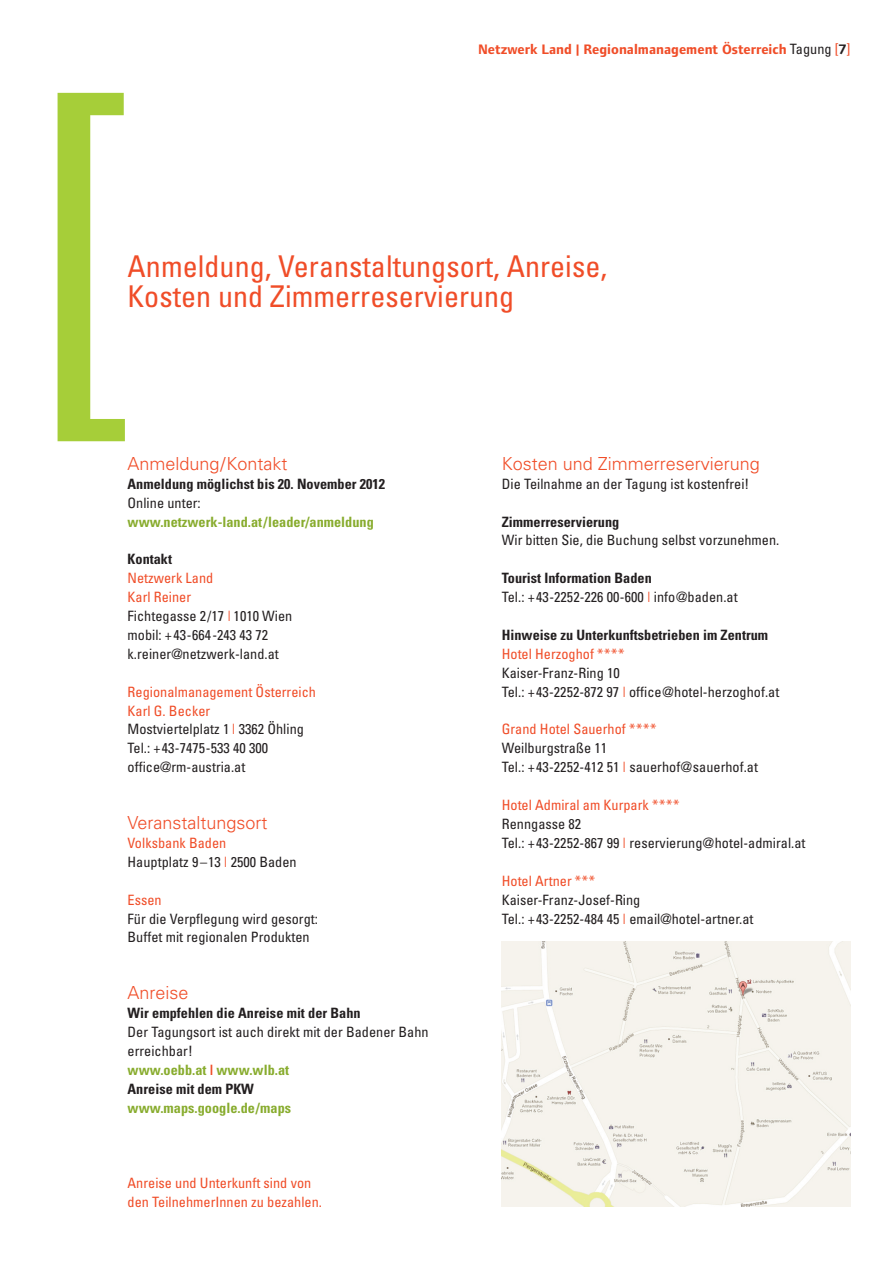
<style>
.page{position:relative;width:893px;height:1263px;background:#fff}
.page>*{position:absolute;margin:0;border:0;box-sizing:border-box;transform-origin:0 0}
.t1{font:condensed 398.55px "Univers";color:#a6ce39}
.t2{font:condensed 30px/30px "Univers";color:#f04d28}
.t3{font:300 18px "Univers";color:#f04d28}
.t4{font:condensed 14.25px/18.9px "Univers";color:#231f20}
.t5{font:condensed 14.25px/18.9px "Univers";color:#f04d28}
.t6{font:700 condensed 14.25px "Univers";color:#231f20}
.t7{font:700 condensed 14.25px "Univers";color:#88ac2e}
.t8{font:700 14.25px "Foundry Form Sans";letter-spacing:.005em;color:#f04d28}
.s1{font-family:"Univers";font-weight:400;font-stretch:condensed;color:#231f20}
.s2{font-family:"Univers";font-weight:400;font-stretch:condensed}
.s3{color:#231f20}
.s4{color:#f04d28}
.s5{font-weight:700;color:#88ac2e}
.s6{font-weight:700;color:#f04d28}
.s7{font-weight:700}
</style>
<div class="page">
<img style="left:502px;top:942px;width:348px;height:265px">
<p class="t8" style="left:478px;top:44px;width:374px">Netzwerk Land | Regionalmanagement Österreich <span class="s1">Tagung</span> <span class="s2">[</span><span class="s3">7</span><span class="s2">]</span></p>
<h1 class="t1" style="left:30px;top:106px;width:112px">[</h1>
<h2 class="t2" style="left:128px;top:254px;width:481px">Anmeldung, Veranstaltungsort, Anreise,<br>Kosten und Zimmerreservierung</h2>
<p class="t3" style="left:128px;top:457px;width:162px">Anmeldung/Kontakt</p>
<p class="t6" style="left:128px;top:478px;width:259px">Anmeldung möglichst bis 20. November 2012</p>
<p class="t4" style="left:128px;top:494px;width:75px">Online unter:</p>
<p class="t7" style="left:128px;top:516px;width:248px">www.netzwerk-land.at/leader/anmeldung</p>
<p class="t6" style="left:128px;top:554px;width:46px">Kontakt</p>
<p class="t4" style="left:128px;top:570px;width:166px"><span class="s4">Netzwerk Land<br>Karl Reiner<br></span>Fichtegasse 2/17 <span class="s4">|</span> 1010 Wien mobil: +43-664-243 43 72 k.reiner@netzwerk-land.at</p>
<p class="t4" style="left:128px;top:683px;width:190px"><span class="s4">Regionalmanagement Österreich<br>Karl G. Becker<br></span>Mostviertelplatz 1 <span class="s4">|</span> 3362 Öhling<br>Tel.: +43-7475-533 40 300 office@rm-austria.at</p>
<p class="t3" style="left:128px;top:816px;width:141px">Veranstaltungsort</p>
<p class="t4" style="left:128px;top:834px;width:171px"><span class="s4">Volksbank Baden<br></span>Hauptplatz 9–13 <span class="s4">|</span> 2500 Baden</p>
<p class="t5" style="left:128px;top:891px;width:36px">Essen</p>
<p class="t4" style="left:128px;top:910px;width:192px">Für die Verpflegung wird gesorgt:<br>Buffet mit regionalen Produkten</p>
<p class="t3" style="left:128px;top:986px;width:63px">Anreise</p>
<p class="t6" style="left:128px;top:1008px;width:235px">Wir empfehlen die Anreise mit der Bahn</p>
<p class="t4" style="left:128px;top:1023px;width:303px">Der Tagungsort ist auch direkt mit der Badener Bahn erreichbar!<br><span class="s5">www.oebb.at</span> <span class="s6">|</span> <span class="s5">www.wlb.at<br></span><span class="s7">Anreise mit dem PKW</span></p>
<p class="t7" style="left:128px;top:1102px;width:165px">www.maps.google.de/maps</p>
<p class="t5" style="left:128px;top:1175px;width:196px">Anreise und Unterkunft sind von den TeilnehmerInnen zu bezahlen.</p>
<p class="t3" style="left:502px;top:457px;width:260px">Kosten und Zimmerreservierung</p>
<p class="t4" style="left:502px;top:475px;width:249px">Die Teilnahme an der Tagung ist kostenfrei!</p>
<p class="t6" style="left:502px;top:516px;width:119px">Zimmerreservierung</p>
<p class="t4" style="left:502px;top:532px;width:279px">Wir bitten Sie, die Buchung selbst vorzunehmen.</p>
<p class="t4" style="left:502px;top:570px;width:237px"><span class="s7">Tourist Information Baden<br></span>Tel.: +43-2252-226 00-600 <span class="s4">|</span> info@baden.at</p>
<p class="t6" style="left:502px;top:630px;width:268px">Hinweise zu Unterkunftsbetrieben im Zentrum</p>
<p class="t5" style="left:502px;top:645px;width:124px">Hotel Herzoghof ****</p>
<p class="t4" style="left:502px;top:664px;width:279px">Kaiser-Franz-Ring 10<br>Tel.: +43-2252-872 97 <span class="s4">|</span> office@hotel-herzoghof.at</p>
<p class="t5" style="left:502px;top:721px;width:156px">Grand Hotel Sauerhof ****</p>
<p class="t4" style="left:502px;top:740px;width:258px">Weilburgstraße 11<br>Tel.: +43-2252-412 51 <span class="s4">|</span> sauerhof@sauerhof.at</p>
<p class="t5" style="left:502px;top:797px;width:179px">Hotel Admiral am Kurpark ****</p>
<p class="t4" style="left:502px;top:816px;width:305px">Renngasse 82<br>Tel.: +43-2252-867 99 <span class="s4">|</span> reservierung@hotel-admiral.at</p>
<p class="t5" style="left:502px;top:872px;width:95px">Hotel Artner ***</p>
<p class="t4" style="left:502px;top:891px;width:253px">Kaiser-Franz-Josef-Ring<br>Tel.: +43-2252-484 45 <span class="s4">|</span> email@hotel-artner.at</p>
</div>
